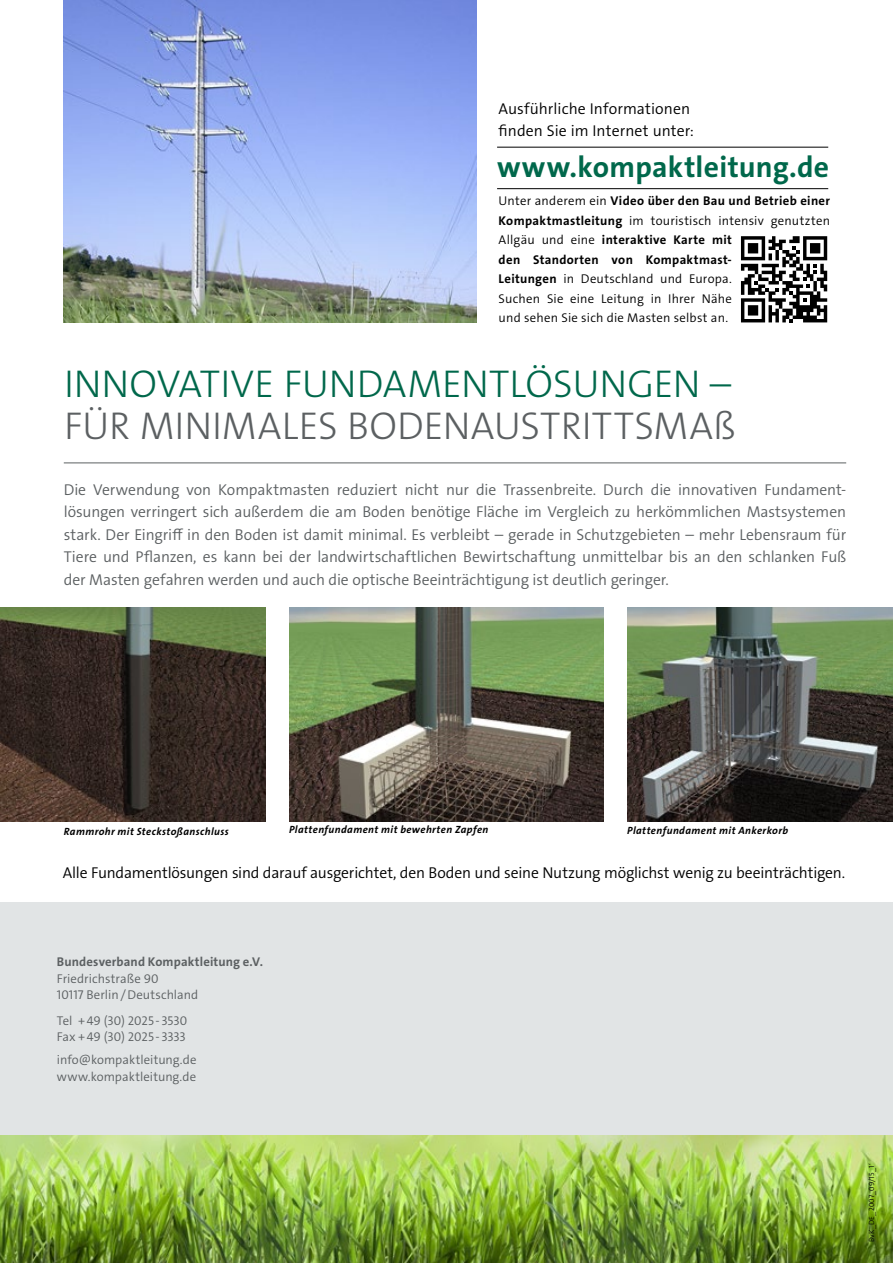
<style>
.page{position:relative;width:893px;height:1263px;background:#fff}
.page>*{position:absolute;margin:0;border:0;box-sizing:border-box;transform-origin:0 0}
.t1{font:39px/42px "The Sans LP3 Lig";letter-spacing:-.005em;color:#00684b}
.t2{font:29.7px "The Sans LP7 Bld";letter-spacing:.01em;color:#00684b}
.t3{font:15.75px/22.5px "The Sans LP4 Se Lig";letter-spacing:-.005em;color:#5c6062;text-align:justify}
.t4{font:15.75px/22.5px "The Sans LP4 Se Lig";letter-spacing:-.005em;color:#000}
.t5{font:12.75px/19.5px "The Sans LP4 Se Lig";letter-spacing:.015em;color:#000;text-align:justify}
.t6{font:12.75px/16.5px "The Sans LP4 Se Lig";color:#5c6062}
.t7{font:12.75px/19.5px "The Sans LP7 Bld";letter-spacing:.025em;color:#000}
.t8{font:12.75px "The Sans LP7 Bld";letter-spacing:.01em;color:#5c6062}
.t9{font:10.5px "The Sans LP7 Bld IT";letter-spacing:.04em;color:#000}
.t10{font:7.5px "The Sans LP4 Se Lig";letter-spacing:.02em;color:#000}
.s1{font-family:"The Sans LP4 Se Lig"}
.s2{font-family:"The Sans LP7 Bld"}
.s3{color:#5c6062}
.s4{font-size:38.55px;color:#5c6062}
</style>
<div class="page">
<img style="left:627px;top:607px;width:266px;height:214px">
<img style="left:289px;top:607px;width:315px;height:214px">
<img style="left:0;top:607px;width:266px;height:214px">
<hr style="left:64px;top:462px;width:782px;height:1px;background:#5c6062">
<div style="left:0;top:902px;width:893px;height:234px;background:#dee1e3"></div>
<img style="left:64px;top:0;width:412px;height:323px">
<img style="left:0;top:1136px;width:893px;height:127px">
<svg style="left:741px;top:236px;width:87px;height:87px"></svg>
<svg style="left:741px;top:236px;width:86px;height:86px"></svg>
<hr style="left:497px;top:147px;width:331px;height:1px;background:#000">
<hr style="left:497px;top:188px;width:331px;height:1px;background:#000">
<p class="t4" style="left:499px;top:97px;width:197px">Ausführliche Informationen finden Sie im Internet unter:</p>
<h2 class="t2" style="left:497px;top:148px;width:334px">www.kompaktleitung.de</h2>
<p class="t7" style="left:499px;top:191px;width:333px"><span class="s1">Unter anderem ein</span> Video über den Bau und Betrieb einer</p>
<p class="t5" style="left:499px;top:211px;width:333px"><span class="s2">Kompaktmastleitung</span> im touristisch intensiv genutzten</p>
<p class="t7" style="left:499px;top:230px;width:235px"><span class="s1">Allgäu und eine</span> interaktive Karte mit den Standorten von Kompaktmast-</p>
<p class="t5" style="left:499px;top:269px;width:235px"><span class="s2">Leitungen</span> in Deutschland und Europa.<br>Suchen Sie eine Leitung in Ihrer Nähe und sehen Sie sich die Masten selbst an.</p>
<h1 class="t1" style="left:64px;top:363px;width:673px">INNOVATIVE FUNDAMENTLÖSUNGEN –<br><span class="s3">FÜR MINIMALES BODENAUSTRITTSMA</span><span class="s4">ß</span></h1>
<p class="t3" style="left:64px;top:478px;width:784px">Die Verwendung von Kompaktmasten reduziert nicht nur die Trassenbreite. Durch die innovativen Fundament&shy;lösungen verringert sich außerdem die am Boden benötige Fläche im Vergleich zu herkömmlichen Mastsystemen stark. Der Eingriff in den Boden ist damit minimal. Es verbleibt – gerade in Schutzgebieten – mehr Lebensraum für Tiere und Pflanzen, es kann bei der landwirtschaftlichen Bewirtschaftung unmittelbar bis an den schlanken Fuß der Masten gefahren werden und auch die optische Beeinträchtigung ist deutlich geringer.</p>
<p class="t9" style="left:64px;top:824px;width:166px">Rammrohr mit Steckstoßanschluss</p>
<p class="t9" style="left:289px;top:823px;width:201px">Plattenfundament mit bewehrten Zapfen</p>
<p class="t9" style="left:627px;top:824px;width:162px">Plattenfundament mit Ankerkorb</p>
<p class="t4" style="left:63px;top:861px;width:784px">Alle Fundamentlösungen sind darauf ausgerichtet, den Boden und seine Nutzung möglichst wenig zu beeinträchtigen.</p>
<p class="t8" style="left:57px;top:953px;width:208px">Bundesverband Kompaktleitung e.V.</p>
<p class="t6" style="left:57px;top:970px;width:143px">Friedrichstraße 90<br>10117 Berlin/Deutschland</p>
<p class="t6" style="left:57px;top:1012px;width:132px">Tel +49 (30) 2025 - 3530<br>Fax +49 (30) 2025 - 3333</p>
<p class="t6" style="left:57px;top:1052px;width:141px">info@kompaktleitung.de www.kompaktleitung.de</p>
<p class="t10" style="left:867px;top:1242px;width:80px;rotate:-90deg">BvK_DE_2007_09/15_1‘</p>
</div>
